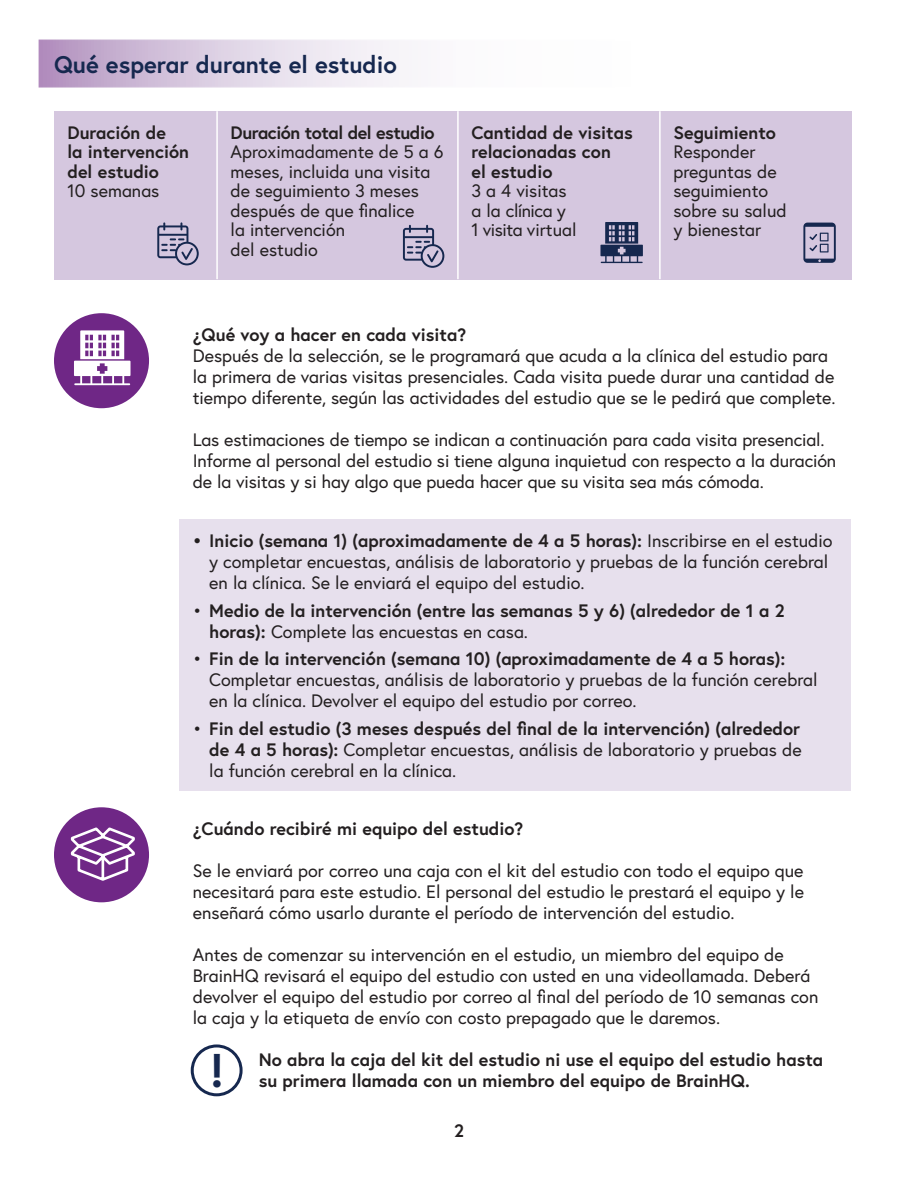
<style>
.page{position:relative;width:918px;height:1188px;background:#fff}
.page>*{position:absolute;margin:0;border:0;box-sizing:border-box;transform-origin:0 0}
.t1{font:700 47.25px "Europa";color:#16284f}
.t2{font:700 24px "Europa";color:#16284f}
.t3{font:18px/21px "Europa";color:#231f20}
.t4{font:700 18px/19.5px "Europa";color:#231f20}
.t5{font:700 18px "Europa";letter-spacing:-.025em;color:#231f20}
.s1{font-weight:700}
.s2{font-weight:400}
</style>
<div class="page">
<svg style="left:42px;top:43px;width:357px;height:42px;background:#dacce1"></svg>
<div style="left:39px;top:40px;width:811px;height:48px;border:2px solid #fff"></div>
<div style="left:54px;top:111px;width:163px;height:168px;background:#d5c7df"></div>
<div style="left:217px;top:111px;width:241px;height:168px;background:#d5c7df"></div>
<div style="left:458px;top:111px;width:202px;height:168px;background:#d5c7df"></div>
<div style="left:660px;top:111px;width:192px;height:168px;background:#d5c7df"></div>
<hr style="left:216px;top:111px;width:2px;height:168px;background:#fff">
<hr style="left:457px;top:111px;width:2px;height:168px;background:#fff">
<hr style="left:659px;top:111px;width:2px;height:168px;background:#fff">
<svg style="left:803px;top:223px;width:33px;height:40px"></svg>
<svg style="left:157px;top:222px;width:42px;height:43px"></svg>
<svg style="left:403px;top:225px;width:41px;height:43px"></svg>
<svg style="left:600px;top:222px;width:43px;height:41px"></svg>
<div style="left:54px;top:313px;width:95px;height:95px;background:#6f2786;border-radius:50%"></div>
<svg style="left:74px;top:330px;width:57px;height:55px"></svg>
<div style="left:179px;top:519px;width:671px;height:272px;background:#e7e0ed"></div>
<div style="left:54px;top:807px;width:95px;height:95px;background:#6f2786;border-radius:50%"></div>
<svg style="left:71px;top:827px;width:64px;height:54px"></svg>
<div style="left:191px;top:1044px;width:52px;height:52px;border:3px solid #16284f;border-radius:50%"></div>
<h2 class="t2" style="left:54px;top:48px;width:344px">Qué esperar durante el estudio</h2>
<p class="t4" style="left:68px;top:122px;width:123px">Duración de<br>la intervención del estudio</p>
<p class="t3" style="left:68px;top:180px;width:93px">10 semanas</p>
<p class="t5" style="left:231px;top:120px;width:206px">Duración total del estudio</p>
<p class="t3" style="left:231px;top:142px;width:215px;line-height:19.5px">Aproximadamente de 5 a 6 meses, incluida una visita de seguimiento 3 meses después de que finalice<br>la intervención<br>del estudio</p>
<p class="t4" style="left:471px;top:122px;width:163px">Cantidad de visitas relacionadas con<br>el estudio</p>
<p class="t3" style="left:471px;top:181px;width:107px;line-height:19.5px">3 a 4 visitas a la clínica y<br>1 visita virtual</p>
<p class="t4" style="left:673px;top:122px;width:104px">Seguimiento</p>
<p class="t3" style="left:673px;top:142px;width:115px;line-height:19.5px">Responder preguntas de seguimiento sobre su salud y bienestar</p>
<h3 class="t4" style="left:193px;top:324px;width:275px">¿Qué voy a hacer en cada visita?</h3>
<p class="t3" style="left:193px;top:345px;width:645px">Después de la selección, se le programará que acuda a la clínica del estudio para la primera de varias visitas presenciales. Cada visita puede durar una cantidad de tiempo diferente, según las actividades del estudio que se le pedirá que complete.</p>
<p class="t3" style="left:193px;top:429px;width:645px">Las estimaciones de tiempo se indican a continuación para cada visita presencial.<br>Informe al personal del estudio si tiene alguna inquietud con respecto a la duración de la visitas y si hay algo que pueda hacer que su visita sea más cómoda.</p>
<p class="t3" style="left:209px;top:530px;width:625px;text-indent:-16px"><span class="s1">• Inicio (semana 1) (aproximadamente de 4 a 5 horas):</span> Inscribirse en el estudio y completar encuestas, análisis de laboratorio y pruebas de la función cerebral en la clínica. Se le enviará el equipo del estudio.</p>
<p class="t4" style="left:209px;top:599px;width:577px;line-height:21px;text-indent:-17px"><span class="s2">•</span> Medio de la intervención (entre las semanas 5 y 6) (alrededor de 1 a 2 horas): <span class="s2">Complete las encuestas en casa.</span></p>
<p class="t3" style="left:209px;top:648px;width:610px;text-indent:-17px">• <span class="s1">Fin de la intervención (semana 10) (aproximadamente de 4 a 5 horas):<br></span>Completar encuestas, análisis de laboratorio y pruebas de la función cerebral en la clínica. Devolver el equipo del estudio por correo.</p>
<p class="t3" style="left:209px;top:718px;width:594px;text-align:justify;text-indent:-17px">• <span class="s1">Fin del estudio (3 meses después del final de la intervención) (alrededor de 4 a 5 horas):</span> Completar encuestas, análisis de laboratorio y pruebas de la función cerebral en la clínica.</p>
<h3 class="t4" style="left:193px;top:818px;width:332px">¿Cuándo recibiré mi equipo del estudio?</h3>
<p class="t3" style="left:193px;top:860px;width:613px;text-align:justify">Se le enviará por correo una caja con el kit del estudio con todo el equipo que necesitará para este estudio. El personal del estudio le prestará el equipo y le enseñará cómo usarlo durante el período de intervención del estudio.</p>
<p class="t3" style="left:193px;top:944px;width:627px">Antes de comenzar su intervención en el estudio, un miembro del equipo de BrainHQ revisará el equipo del estudio con usted en una videollamada. Deberá devolver el equipo del estudio por correo al final del período de 10 semanas con la caja y la etiqueta de envío con costo prepagado que le daremos.</p>
<p class="t4" style="left:259px;top:1049px;width:566px">No abra la caja del kit del estudio ni use el equipo del estudio hasta</p>
<h1 class="t1" style="left:210px;top:1038px;width:16px">!</h1>
<p class="t4" style="left:259px;top:1070px;width:493px">su primera llamada con un miembro del equipo de BrainHQ.</p>
<p class="t4" style="left:454px;top:1121px;width:11px">2</p>
</div>
